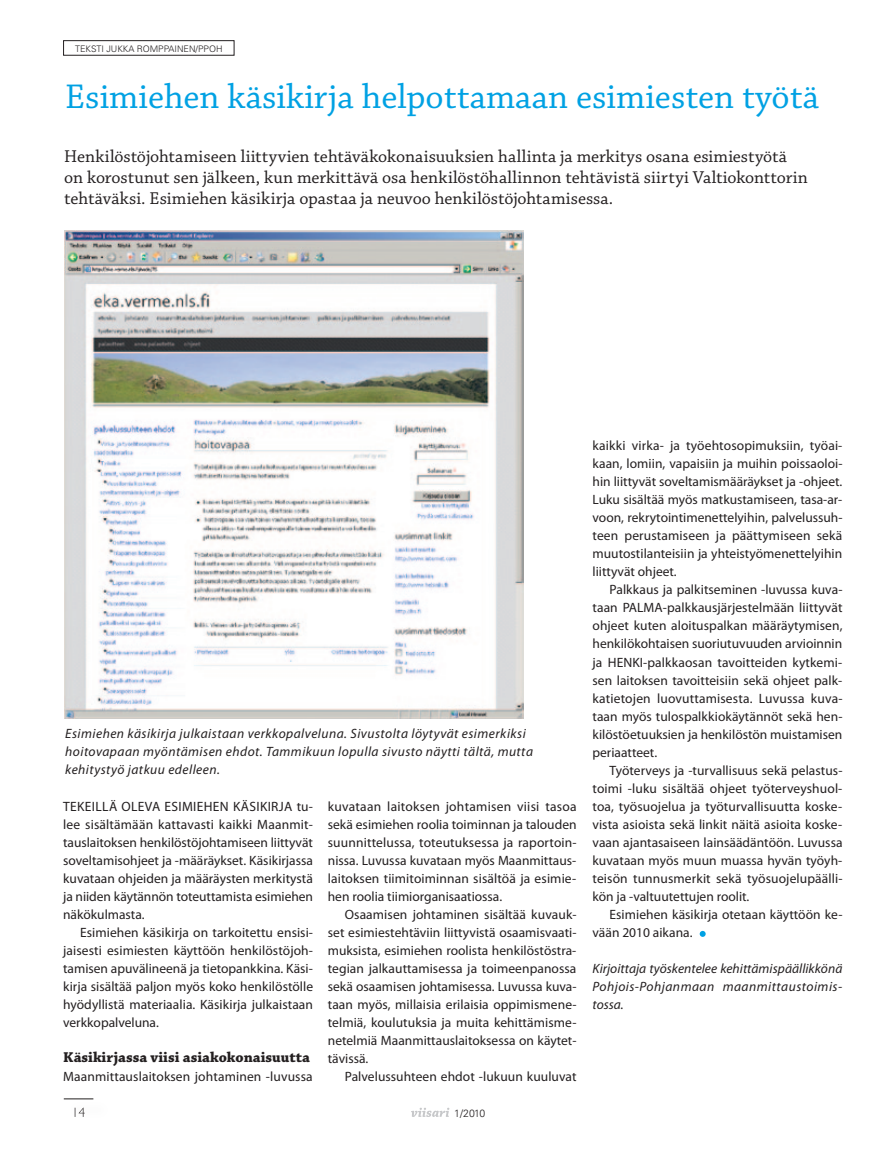
<style>
.page{position:relative;width:893px;height:1149px;background:#fff}
.page>*{position:absolute;margin:0;border:0;box-sizing:border-box;transform-origin:0 0}
.t1{font:36px "Chaparral Pro";color:#00a1e3}
.t2{font:18px/21px "Chaparral Pro";color:#231f20}
.t3{font:700 15px "Chaparral Pro";color:#231f20}
.t4{font:13.5px/18px "Myriad Pro";color:#231f20;text-align:justify}
.t5{font:italic 13.5px/18px "Myriad Pro";letter-spacing:.035em;color:#231f20}
.t6{font:300 10.5px "Univers";color:#231f20}
.t7{font:300 9px "Univers";color:#231f20}
</style>
<div class="page">
<img style="left:66px;top:1099px;width:28px;height:18px">
<svg style="left:75px;top:1107px;width:13px;height:10px"></svg>
<svg style="left:64px;top:1098px;width:29px;height:1px"></svg>
<svg style="left:411px;top:1107px;width:38px;height:9px"></svg>
<svg style="left:700px;top:930px;width:6px;height:6px"></svg>
<div style="left:63px;top:40px;width:171px;height:15px;border:1px solid #231f20"></div>
<img style="left:64px;top:230px;width:459px;height:488px">
<p class="t7" style="left:75px;top:43px;width:149px">TEKSTI JUKKA ROMPPAINEN/PPOH</p>
<h1 class="t1" style="left:65px;top:76px;width:755px">Esimiehen käsikirja helpottamaan esimiesten työtä</h1>
<p class="t2" style="left:64px;top:147px;width:745px">Henkilöstöjohtamiseen liittyvien tehtäväkokonaisuuksien hallinta ja merkitys osana esimiestyötä on korostunut sen jälkeen, kun merkittävä osa henkilöstöhallinnon tehtävistä siirtyi Valtiokonttorin tehtäväksi. Esimiehen käsikirja opastaa ja neuvoo henkilöstöjohtamisessa.</p>
<p class="t5" style="left:65px;top:724px;width:469px">Esimiehen käsikirja julkaistaan verkkopalveluna. Sivustolta löytyvät esimerkiksi hoitovapaan myöntämisen ehdot. Tammikuun lopulla sivusto näytti tältä, mutta kehitystyö jatkuu edelleen.</p>
<p class="t4" style="left:63px;top:796px;width:251px">TEKEILLÄ OLEVA ESIMIEHEN KÄSIKIRJA tu&shy;lee sisältämään kattavasti kaikki Maanmit&shy;tauslaitoksen henkilöstöjohtamiseen liittyvät soveltamisohjeet ja -määräykset. Käsikirjassa kuvataan ohjeiden ja määräysten merkitystä ja niiden käytännön toteuttamista esimiehen näkökulmasta.</p>
<p class="t4" style="left:63px;top:922px;width:252px;text-indent:17px">Esimiehen käsikirja on tarkoitettu ensisi&shy;jaisesti esimiesten käyttöön henkilöstöjoh&shy;tamisen apuvälineenä ja tietopankkina. Käsi&shy;kirja sisältää paljon myös koko henkilöstölle hyödyllistä materiaalia. Käsikirja julkaistaan verkkopalveluna.</p>
<p class="t3" style="left:63px;top:1047px;width:248px">Käsikirjassa viisi asiakokonaisuutta</p>
<p class="t4" style="left:63px;top:1066px;width:251px">Maanmittauslaitoksen johtaminen -luvussa</p>
<p class="t4" style="left:328px;top:796px;width:250px">kuvataan laitoksen johtamisen viisi tasoa sekä esimiehen roolia toiminnan ja talouden suunnittelussa, toteutuksessa ja raportoin&shy;nissa. Luvussa kuvataan myös Maanmittaus&shy;laitoksen tiimitoiminnan sisältöä ja esimie&shy;hen roolia tiimiorganisaatiossa.</p>
<p class="t4" style="left:328px;top:904px;width:250px;text-indent:17px">Osaamisen johtaminen sisältää kuvauk&shy;set esimiestehtäviin liittyvistä osaamisvaati&shy;muksista, esimiehen roolista henkilöstöstra&shy;tegian jalkauttamisessa ja toimeenpanossa sekä osaamisen johtamisessa. Luvussa kuva&shy;taan myös, millaisia erilaisia oppimismene&shy;telmiä, koulutuksia ja muita kehittämisme&shy;netelmiä Maanmittauslaitoksessa on käytet&shy;tävissä.</p>
<p class="t4" style="left:345px;top:1066px;width:233px">Palvelussuhteen ehdot -lukuun kuuluvat</p>
<p class="t6" style="left:454px;top:1106px;width:33px">1/2010</p>
<p class="t4" style="left:592px;top:436px;width:252px">kaikki virka- ja työehtosopimuksiin, työai&shy;kaan, lomiin, vapaisiin ja muihin poissaoloi&shy;hin liittyvät soveltamismääräykset ja -ohjeet.<br>Luku sisältää myös matkustamiseen, tasa-ar&shy;voon, rekrytointimenettelyihin, palvelussuh&shy;teen perustamiseen ja päättymiseen sekä muutostilanteisiin ja yhteistyömenettelyihin liittyvät ohjeet.</p>
<p class="t4" style="left:592px;top:580px;width:251px;text-indent:17px">Palkkaus ja palkitseminen -luvussa kuva&shy;taan PALMA-palkkausjärjestelmään liittyvät ohjeet kuten aloituspalkan määräytymisen, henkilökohtaisen suoriutuvuuden arvioinnin ja HENKI-palkkaosan tavoitteiden kytkemi&shy;sen laitoksen tavoitteisiin sekä ohjeet palk&shy;katietojen luovuttamisesta. Luvussa kuva&shy;taan myös tulospalkkiokäytännöt sekä hen&shy;kilöstöetuuksien ja henkilöstön muistamisen periaatteet.</p>
<p class="t4" style="left:592px;top:760px;width:251px;text-indent:17px">Työterveys ja -turvallisuus sekä pelastus&shy;toimi -luku sisältää ohjeet työterveyshuol&shy;toa, työsuojelua ja työturvallisuutta koske&shy;vista asioista sekä linkit näitä asioita koske&shy;vaan ajantasaiseen lainsäädäntöön. Luvussa kuvataan myös muun muassa hyvän työyh&shy;teisön tunnusmerkit sekä työsuojelupäälli&shy;kön ja -valtuutettujen roolit.</p>
<p class="t4" style="left:592px;top:904px;width:251px;text-indent:17px">Esimiehen käsikirja otetaan käyttöön ke&shy;vään 2010 aikana.</p>
<p class="t5" style="left:592px;top:958px;width:251px;text-align:justify">Kirjoittaja työskentelee kehittämispäällikkönä Pohjois-Pohjanmaan maanmittaustoimis&shy;tossa.</p>
</div>
